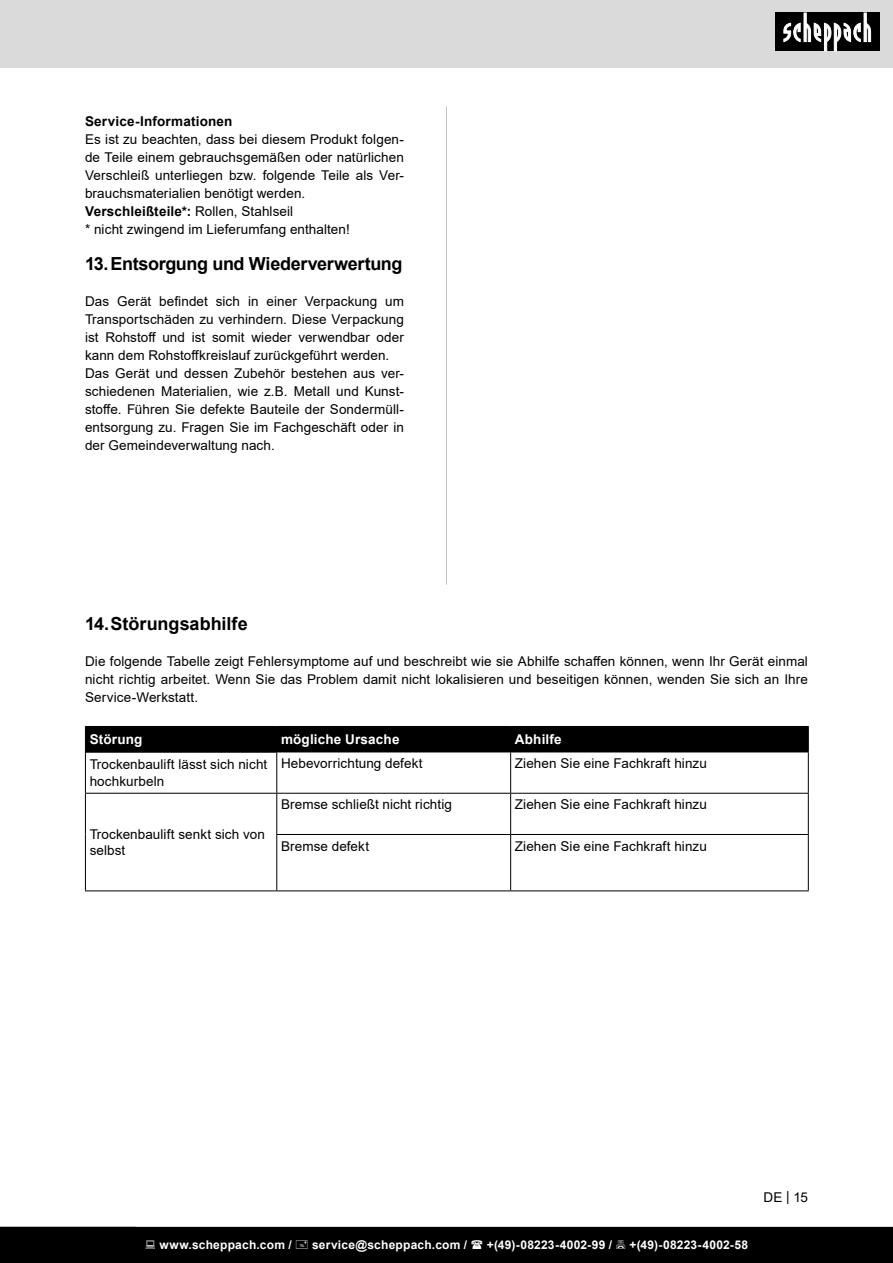
<style>
.page{position:relative;width:893px;height:1263px;background:#fff}
.page>*{position:absolute;margin:0;border:0;box-sizing:border-box;transform-origin:0 0}
.t1{font:700 18px "Arial";letter-spacing:-.015em;color:#000}
.t2{font:13.5px/18px "Arial";letter-spacing:.005em;color:#000}
.t3{font:700 13.5px "Arial";letter-spacing:.01em;color:#fff}
.t4{font:700 13.5px "Arial";letter-spacing:.015em;color:#000}
.t5{font:700 12px "Arial";letter-spacing:.02em;color:#fff}
.s1{font-weight:700}
</style>
<div class="page">
<div style="left:0;top:0;width:893px;height:67px;background:#dadada"></div>
<div style="left:775px;top:13px;width:105px;height:38px;background:#000"></div>
<svg style="left:783px;top:13px;width:88px;height:38px"></svg>
<hr style="left:446px;top:106px;width:1px;height:479px;background:#c5c5c5">
<hr style="left:86px;top:751px;width:190px;height:2px;background:#000">
<div style="left:85px;top:726px;width:724px;height:26px;background:#000"></div>
<hr style="left:85px;top:752px;width:1px;height:41px;background:#000">
<hr style="left:276px;top:752px;width:235px;height:1px;background:#000">
<hr style="left:276px;top:752px;width:1px;height:41px;background:#000">
<hr style="left:511px;top:752px;width:298px;height:1px;background:#000">
<hr style="left:510px;top:752px;width:1px;height:41px;background:#000">
<hr style="left:808px;top:752px;width:1px;height:41px;background:#000">
<hr style="left:85px;top:793px;width:192px;height:1px;background:#000">
<hr style="left:85px;top:794px;width:1px;height:40px;background:#000">
<hr style="left:85px;top:834px;width:1px;height:56px;background:#000">
<hr style="left:277px;top:793px;width:234px;height:1px;background:#000">
<hr style="left:276px;top:794px;width:1px;height:40px;background:#000">
<hr style="left:511px;top:793px;width:298px;height:1px;background:#000">
<hr style="left:510px;top:794px;width:1px;height:40px;background:#000">
<hr style="left:808px;top:794px;width:1px;height:40px;background:#000">
<hr style="left:276px;top:834px;width:235px;height:1px;background:#000">
<hr style="left:276px;top:835px;width:1px;height:55px;background:#000">
<hr style="left:511px;top:834px;width:298px;height:1px;background:#000">
<hr style="left:510px;top:835px;width:1px;height:55px;background:#000">
<hr style="left:808px;top:835px;width:1px;height:55px;background:#000">
<hr style="left:85px;top:890px;width:192px;height:1px;background:#000">
<hr style="left:277px;top:890px;width:234px;height:1px;background:#000">
<hr style="left:511px;top:890px;width:298px;height:1px;background:#000">
<div style="left:0;top:1227px;width:893px;height:36px;background:#000"></div>
<p class="t4" style="left:85px;top:112px;width:149px">Service-Informationen</p>
<p class="t2" style="left:85px;top:130px;width:320px">Es ist zu beachten, dass bei diesem Produkt folgen&shy;de Teile einem gebrauchsgemäßen oder natürlichen Verschleiß unterliegen bzw. folgende Teile als Ver&shy;brauchsmaterialien benötigt werden.<br><span class="s1">Verschleißteile*:</span> Rollen, Stahlseil<br>* nicht zwingend im Lieferumfang enthalten!</p>
<h1 class="t1" style="left:85px;top:251px;width:319px">13.Entsorgung und Wiederverwertung</h1>
<p class="t2" style="left:85px;top:292px;width:320px">Das Gerät befindet sich in einer Verpackung um Transportschäden zu verhindern. Diese Verpackung ist Rohstoff und ist somit wieder verwendbar oder kann dem Rohstoffkreislauf zurückgeführt werden.<br>Das Gerät und dessen Zubehör bestehen aus ver&shy;schiedenen Materialien, wie z.B. Metall und Kunst&shy;stoffe. Führen Sie defekte Bauteile der Sondermüll&shy;entsorgung zu. Fragen Sie im Fachgeschäft oder in der Gemeindeverwaltung nach.</p>
<h1 class="t1" style="left:85px;top:611px;width:164px">14.Störungsabhilfe</h1>
<p class="t2" style="left:85px;top:652px;width:724px;text-align:justify">Die folgende Tabelle zeigt Fehlersymptome auf und beschreibt wie sie Abhilfe schaffen können, wenn Ihr Gerät einmal nicht richtig arbeitet. Wenn Sie das Problem damit nicht lokalisieren und beseitigen können, wenden Sie sich an Ihre Service-Werkstatt.</p>
<p class="t3" style="left:90px;top:730px;width:54px">Störung</p>
<p class="t3" style="left:281px;top:730px;width:120px">mögliche Ursache</p>
<p class="t3" style="left:515px;top:730px;width:48px">Abhilfe</p>
<p class="t2" style="left:90px;top:756px;width:179px;line-height:16.2px">Trockenbaulift lässt sich nicht hochkurbeln</p>
<p class="t2" style="left:281px;top:754px;width:143px">Hebevorrichtung defekt</p>
<p class="t2" style="left:515px;top:754px;width:193px">Ziehen Sie eine Fachkraft hinzu</p>
<p class="t2" style="left:90px;top:826px;width:177px;line-height:16.2px">Trockenbaulift senkt sich von selbst</p>
<p class="t2" style="left:281px;top:796px;width:172px">Bremse schließt nicht richtig</p>
<p class="t2" style="left:515px;top:796px;width:193px">Ziehen Sie eine Fachkraft hinzu</p>
<p class="t2" style="left:281px;top:837px;width:90px">Bremse defekt</p>
<p class="t2" style="left:515px;top:837px;width:193px">Ziehen Sie eine Fachkraft hinzu</p>
<p class="t5" style="left:159px;top:1236px;width:134px">www.scheppach.com /</p>
<p class="t5" style="left:312px;top:1236px;width:157px">service@scheppach.com /</p>
<p class="t5" style="left:487px;top:1236px;width:127px">+(49)-08223-4002-99 /</p>
<p class="t5" style="left:629px;top:1236px;width:120px">+(49)-08223-4002-58</p>
<p class="t2" style="left:763px;top:1188px;width:46px">DE | 15</p>
</div>
